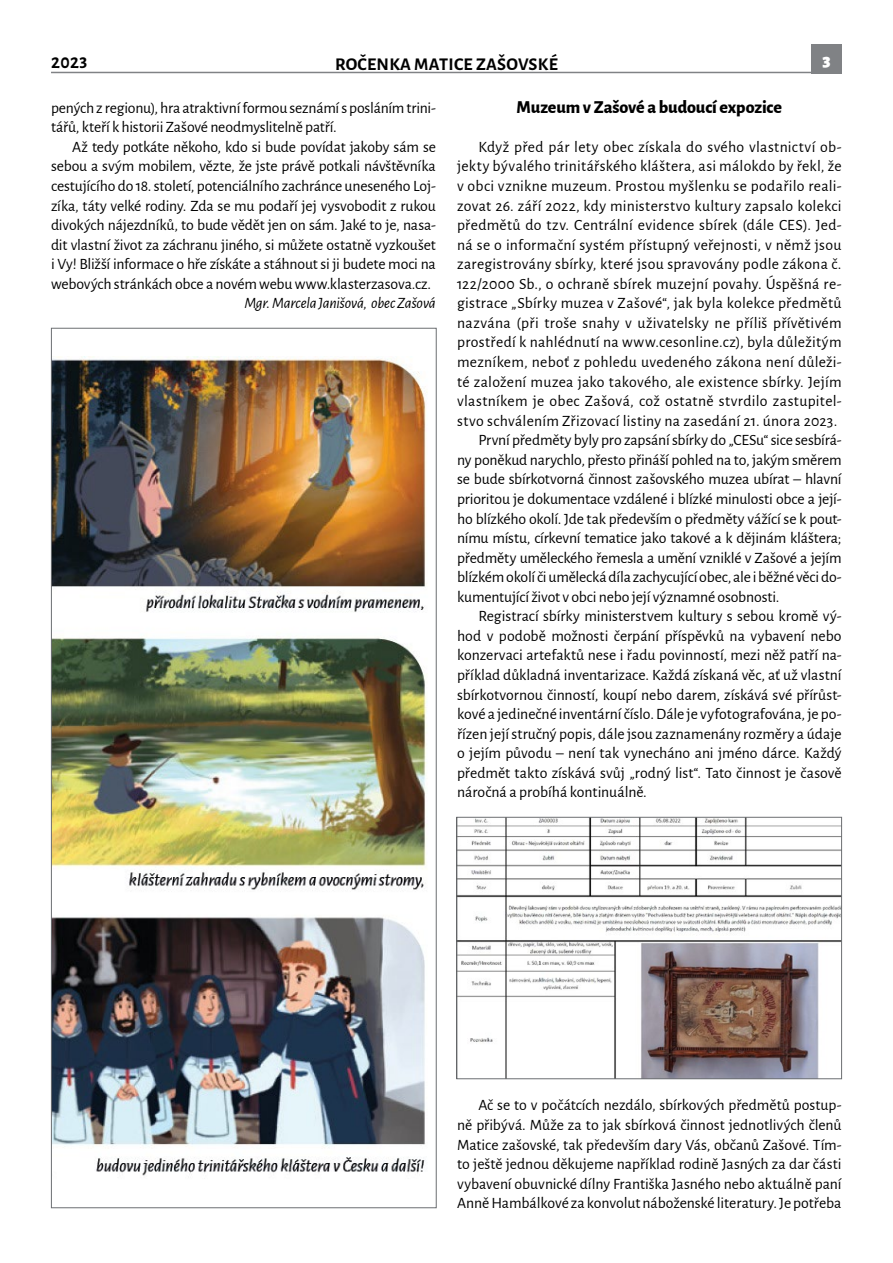
<style>
.page{position:relative;width:893px;height:1263px;background:#fff}
.page>*{position:absolute;margin:0;border:0;box-sizing:border-box;transform-origin:0 0}
.t1{font:800 18px "Alegreya Sans";letter-spacing:-.005em;color:#000}
.t2{font:700 18px "Alegreya Sans";letter-spacing:.015em;color:#000}
.t3{font:900 18px "Alegreya Sans";color:#fff}
.t4{font:15.75px/19.5px "Alegreya Sans";letter-spacing:.005em;color:#000;text-align:justify}
.t5{font:15.75px "Alegreya Sans";letter-spacing:-.015em;color:#000}
.t6{font:15.75px "Alegreya Sans";letter-spacing:.025em;color:#000}
.t7{font:italic 15.75px "Alegreya Sans";letter-spacing:-.015em;color:#000}
</style>
<div class="page">
<div style="left:811px;top:44px;width:31px;height:30px;background:#808285"></div>
<hr style="left:51px;top:72px;width:791px;height:1px;background:#808285">
<img style="left:53px;top:356px;width:374px;height:820px">
<img style="left:458px;top:819px;width:382px;height:258px">
<div style="left:456px;top:817px;width:386px;height:262px;border:1px solid #6c6f72"></div>
<p class="t2" style="left:51px;top:49px;width:38px">2023</p>
<p class="t2" style="left:335px;top:51px;width:224px">ROČENKA MATICE ZAŠOVSKÉ</p>
<p class="t3" style="left:823px;top:46px;width:10px">3</p>
<p class="t4" style="left:51px;top:97px;width:386px">pených z regionu), hra atraktivní formou seznámí s posláním trini&shy;tářů, kteří k historii Zašové neodmyslitelně patří.</p>
<p class="t4" style="left:51px;top:136px;width:386px;text-indent:21px">Až tedy potkáte někoho, kdo si bude povídat jakoby sám se sebou a svým mobilem, vězte, že jste právě potkali návštěvníka cestujícího do 18. století, potenciálního zachránce uneseného Loj&shy;zíka, táty velké rodiny. Zda se mu podaří jej vysvobodit z rukou divokých nájezdníků, to bude vědět jen on sám. Jaké to je, nasa&shy;dit vlastní život za záchranu jiného, si můžete ostatně vyzkoušet i Vy! Bližší informace o hře získáte a stáhnout si ji budete moci na webových stránkách obce a novém webu www.klasterzasova.cz.</p>
<p class="t7" style="left:244px;top:293px;width:193px">Mgr. Marcela Janišová, obec Zašová</p>
<p class="t1" style="left:517px;top:93px;width:267px">Muzeum v Zašové a budoucí expozice</p>
<p class="t4" style="left:478px;top:136px;width:365px">Když před pár lety obec získala do svého vlastnictví ob-</p>
<p class="t4" style="left:457px;top:156px;width:386px">jekty bývalého trinitářského kláštera, asi málokdo by řekl, že</p>
<p class="t4" style="left:457px;top:175px;width:386px">v obci vznikne muzeum. Prostou myšlenku se podařilo reali-</p>
<p class="t4" style="left:457px;top:195px;width:386px">zovat 26. září 2022, kdy ministerstvo kultury zapsalo kolekci</p>
<p class="t4" style="left:457px;top:214px;width:386px">předmětů do tzv. Centrální evidence sbírek (dále CES). Jed-</p>
<p class="t4" style="left:457px;top:234px;width:386px">ná se o informační systém přístupný veřejnosti, v němž jsou</p>
<p class="t4" style="left:457px;top:254px;width:386px">zaregistrovány sbírky, které jsou spravovány podle zákona č.</p>
<p class="t4" style="left:457px;top:273px;width:386px">122/2000 Sb., o ochraně sbírek muzejní povahy. Úspěšná re-</p>
<p class="t4" style="left:457px;top:293px;width:386px">gistrace „Sbírky muzea v Zašové“, jak byla kolekce předmětů</p>
<p class="t4" style="left:457px;top:312px;width:386px">nazvána (při troše snahy v uživatelsky ne příliš přívětivém</p>
<p class="t4" style="left:457px;top:332px;width:386px">prostředí k nahlédnutí na www.cesonline.cz), byla důležitým</p>
<p class="t4" style="left:457px;top:351px;width:386px">mezníkem, neboť z pohledu uvedeného zákona není důleži-</p>
<p class="t4" style="left:457px;top:371px;width:386px">té založení muzea jako takového, ale existence sbírky. Jejím</p>
<p class="t6" style="left:457px;top:390px;width:386px">vlastníkem je obec Zašová, což ostatně stvrdilo zastupitel-</p>
<p class="t4" style="left:457px;top:410px;width:382px">stvo schválením Zřizovací listiny na zasedání 21. února 2023.</p>
<p class="t4" style="left:478px;top:430px;width:365px">První předměty byly pro zapsání sbírky do „CESu“ sice sesbírá-</p>
<p class="t5" style="left:457px;top:449px;width:386px">ny poněkud narychlo, přesto přináší pohled na to, jakým směrem</p>
<p class="t5" style="left:457px;top:469px;width:386px">se bude sbírkotvorná činnost zašovského muzea ubírat – hlavní</p>
<p class="t5" style="left:457px;top:488px;width:386px">prioritou je dokumentace vzdálené i blízké minulosti obce a její-</p>
<p class="t4" style="left:457px;top:508px;width:386px">ho blízkého okolí. Jde tak především o předměty vážící se k pout-</p>
<p class="t5" style="left:457px;top:527px;width:386px">nímu místu, církevní tematice jako takové a k dějinám kláštera;</p>
<p class="t4" style="left:457px;top:547px;width:386px">předměty uměleckého řemesla a umění vzniklé v Zašové a jejím</p>
<p class="t5" style="left:457px;top:566px;width:386px">blízkém okolí či umělecká díla zachycující obec, ale i běžné věci do-</p>
<p class="t4" style="left:457px;top:586px;width:324px">kumentující život v obci nebo její významné osobnosti.</p>
<p class="t4" style="left:478px;top:606px;width:365px">Registrací sbírky ministerstvem kultury s sebou kromě vý-</p>
<p class="t4" style="left:457px;top:625px;width:386px">hod v podobě možnosti čerpání příspěvků na vybavení nebo</p>
<p class="t4" style="left:457px;top:645px;width:386px">konzervaci artefaktů nese i řadu povinností, mezi něž patří na-</p>
<p class="t4" style="left:457px;top:664px;width:386px">příklad důkladná inventarizace. Každá získaná věc, ať už vlastní</p>
<p class="t4" style="left:457px;top:684px;width:386px">sbírkotvornou činností, koupí nebo darem, získává své přírůst-</p>
<p class="t4" style="left:457px;top:704px;width:386px">kové a jedinečné inventární číslo. Dále je vyfotografována, je po-</p>
<p class="t4" style="left:457px;top:723px;width:386px">řízen její stručný popis, dále jsou zaznamenány rozměry a údaje</p>
<p class="t4" style="left:457px;top:743px;width:386px">o jejím původu – není tak vynecháno ani jméno dárce. Každý</p>
<p class="t4" style="left:457px;top:762px;width:386px">předmět takto získává svůj „rodný list“. Tato činnost je časově</p>
<p class="t4" style="left:457px;top:782px;width:191px">náročná a probíhá kontinuálně.</p>
<p class="t4" style="left:457px;top:1095px;width:386px;text-indent:21px">Ač se to v počátcích nezdálo, sbírkových předmětů postup&shy;ně přibývá. Může za to jak sbírková činnost jednotlivých členů Matice zašovské, tak především dary Vás, občanů Zašové. Tím&shy;to ještě jednou děkujeme například rodině Jasných za dar části vybavení obuvnické dílny Františka Jasného nebo aktuálně paní Anně Hambálkové za konvolut náboženské literatury. Je potřeba</p>
</div>
